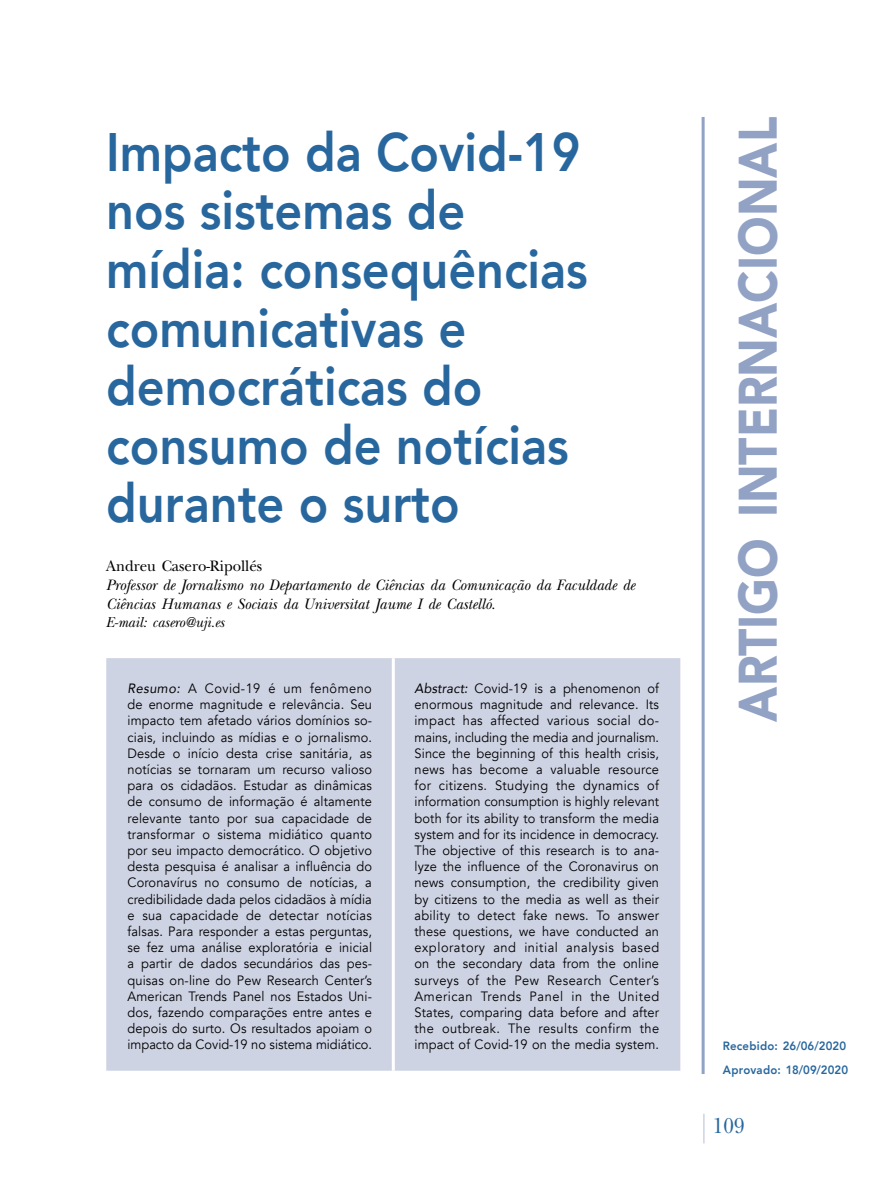
<style>
.page{position:relative;width:893px;height:1191px;background:#fff}
.page>*{position:absolute;margin:0;border:0;box-sizing:border-box;transform-origin:0 0}
.t1{font:800 54px/58.5px "Avenir";color:#28679e;scale:.9 1}
.t2{font:900 54px "Avenir";color:#91a2c5;scale:.88 1}
.t3{font:22.5px "New Baskerville Std";color:#28679e;scale:.9 1}
.t4{font:italic 15.75px/18.9px "New Baskerville Std";color:#000;scale:.95 1}
.t5{font:15.75px "New Baskerville Std";color:#000;scale:.95 1}
.t6{font:italic 15px "New Baskerville Std";color:#000;scale:.95 1}
.t7{font:13.5px/16.2px "Avenir";letter-spacing:.01em;color:#000;text-align:justify;scale:.95 1}
.t8{font:800 12px/24px "Avenir";letter-spacing:.015em;color:#28679e;scale:.95 1}
.s1{font-style:italic}
</style>
<div class="page">
<hr style="left:702px;top:117px;width:3px;height:957px;background:#91a2c5">
<hr style="left:703px;top:1113px;width:2px;height:30px;background:#ced3e4">
<div style="left:106px;top:658px;width:574px;height:412px;background:#ced3e4"></div>
<hr style="left:392px;top:658px;width:3px;height:412px;background:#fff">
<h1 class="t1" style="left:106px;top:123px;width:537px">Impacto da Covid-19 nos sistemas de mídia: consequências comunicativas e democráticas do consumo de notícias durante o surto</h1>
<p class="t5" style="left:106px;top:556px;width:166px">Andreu Casero-Ripollés</p>
<p class="t4" style="left:106px;top:575px;width:558px">Professor de Jornalismo no Departamento de Ciências da Comunicação da Faculdade de<br>Ciências Humanas e Sociais da Universitat Jaume I de Castelló.</p>
<p class="t6" style="left:106px;top:613px;width:126px">E-mail: casero@uji.es</p>
<p class="t7" style="left:128px;top:680px;width:259px"><span class="s1">Resumo:</span> A Covid-19 é um fenômeno de enorme magnitude e relevância. Seu impacto tem afetado vários domínios so&shy;ciais, incluindo as mídias e o jornalismo.<br>Desde o início desta crise sanitária, as notícias se tornaram um recurso valioso para os cidadãos. Estudar as dinâmicas de consumo de informação é altamente relevante tanto por sua capacidade de transformar o sistema midiático quanto por seu impacto democrático. O objetivo desta pesquisa é analisar a influência do Coronavírus no consumo de notícias, a credibilidade dada pelos cidadãos à mídia e sua capacidade de detectar notícias falsas. Para responder a estas perguntas, se fez uma análise exploratória e inicial a partir de dados secundários das pes&shy;quisas on-line do Pew Research Center’s American Trends Panel nos Estados Uni&shy;dos, fazendo comparações entre antes e depois do surto. Os resultados apoiam o impacto da Covid-19 no sistema midiático.</p>
<p class="t7" style="left:415px;top:680px;width:259px"><span class="s1">Abstract:</span> Covid-19 is a phenomenon of enormous magnitude and relevance. Its impact has affected various social do&shy;mains, including the media and journalism.<br>Since the beginning of this health crisis, news has become a valuable resource for citizens. Studying the dynamics of information consumption is highly relevant both for its ability to transform the media system and for its incidence in democracy.<br>The objective of this research is to ana&shy;lyze the influence of the Coronavirus on news consumption, the credibility given by citizens to the media as well as their ability to detect fake news. To answer these questions, we have conducted an exploratory and initial analysis based on the secondary data from the online surveys of the Pew Research Center’s American Trends Panel in the United States, comparing data before and after the outbreak. The results confirm the impact of Covid-19 on the media system.</p>
<h1 class="t2" style="left:712px;top:721px;width:688px;rotate:-90deg">ARTIGO INTERNACIONAL</h1>
<p class="t8" style="left:723px;top:1033px;width:133px">Recebido: 26/06/2020<br>Aprovado: 18/09/2020</p>
<h2 class="t3" style="left:713px;top:1113px;width:37px">109</h2>
</div>
